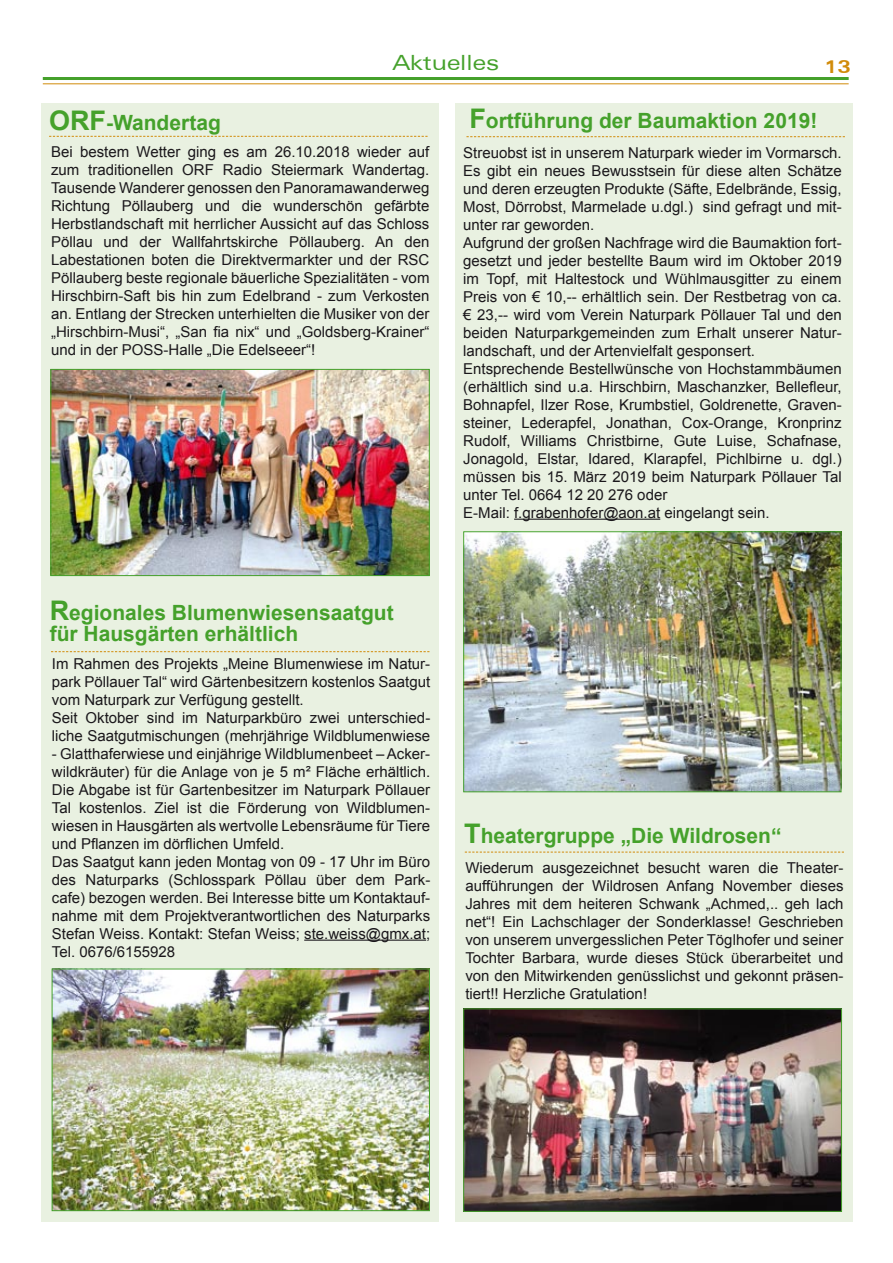
<style>
.page{position:relative;width:893px;height:1263px;background:#fff}
.page>*{position:absolute;margin:0;border:0;box-sizing:border-box;transform-origin:0 0}
.t1{font:700 21px/21px "Arial";color:#45a12b}
.t2{font:expanded 21px "Zurich BT";color:#45a12b}
.t3{font:700 expanded 18px "Zurich BT";color:#d18b0a}
.t4{font:15px/18px "Arial";color:#1a171b}
.s1{font-size:27px}
</style>
<div class="page">
<div style="left:42px;top:103px;width:397px;height:1119px;background:#e9f1e1"></div>
<div style="left:455px;top:104px;width:397px;height:1118px;background:#e9f1e1"></div>
<hr style="left:43px;top:83px;width:806px;height:1px;background:#d18b0a">
<hr style="left:43px;top:77px;width:806px;height:3px;background:#45a12b">
<hr style="left:514px;top:519px;width:146px;height:1px;background:#1a171b">
<hr style="left:304px;top:939px;width:122px;height:2px;background:#1a171b">
<svg style="left:49px;top:136px;width:379px;height:1px"></svg>
<svg style="left:466px;top:136px;width:379px;height:1px"></svg>
<svg style="left:51px;top:651px;width:378px;height:1px"></svg>
<img style="left:53px;top:371px;width:374px;height:203px">
<div style="left:51px;top:369px;width:378px;height:207px;border:1px solid #45a12b"></div>
<img style="left:465px;top:533px;width:374px;height:257px">
<div style="left:463px;top:531px;width:378px;height:261px;border:1px solid #45a12b"></div>
<img style="left:54px;top:971px;width:374px;height:238px">
<div style="left:52px;top:969px;width:378px;height:242px;border:1px solid #45a12b"></div>
<svg style="left:465px;top:852px;width:379px;height:1px"></svg>
<img style="left:465px;top:1011px;width:375px;height:198px">
<div style="left:463px;top:1009px;width:379px;height:202px;border:1px solid #45a12b"></div>
<h1 class="t2" style="left:392px;top:50px;width:108px">Aktuelles</h1>
<p class="t3" style="left:824px;top:55px;width:28px">13</p>
<h1 class="t1" style="left:49px;top:113px;width:173px"><span class="s1">ORF</span>-Wandertag</h1>
<h1 class="t1" style="left:469px;top:110px;width:349px"><span class="s1">F</span>ortführung der Baumaktion 2019!</h1>
<p class="t4" style="left:51px;top:142px;width:380px;text-align:justify">Bei bestem Wetter ging es am 26.10.2018 wieder auf zum traditionellen ORF Radio Steiermark Wandertag.<br>Tausende Wanderer genossen den Panoramawanderweg Richtung Pöllauberg und die wunderschön gefärbte Herbstlandschaft mit herrlicher Aussicht auf das Schloss Pöllau und der Wallfahrtskirche Pöllauberg. An den Labestationen boten die Direktvermarkter und der RSC Pöllauberg beste regionale bäuerliche Spezialitäten - vom Hirschbirn-Saft bis hin zum Edelbrand - zum Verkosten an. Entlang der Strecken unterhielten die Musiker von der „Hirschbirn-Musi“, „San fia nix“ und „Goldsberg-Krainer“ und in der POSS-Halle „Die Edelseeer“!</p>
<p class="t4" style="left:463px;top:143px;width:380px">Streuobst ist in unserem Naturpark wieder im Vormarsch.<br>Es gibt ein neues Bewusstsein für diese alten Schätze und deren erzeugten Produkte (Säfte, Edelbrände, Essig, Most, Dörrobst, Marmelade u.dgl.) sind gefragt und mit&shy;unter rar geworden.<br>Aufgrund der großen Nachfrage wird die Baumaktion fort&shy;gesetzt und jeder bestellte Baum wird im Oktober 2019 im Topf, mit Haltestock und Wühlmausgitter zu einem Preis von € 10,-- erhältlich sein. Der Restbetrag von ca. € 23,-- wird vom Verein Naturpark Pöllauer Tal und den beiden Naturparkgemeinden zum Erhalt unserer Natur&shy;landschaft, und der Artenvielfalt gesponsert.<br>Entsprechende Bestellwünsche von Hochstammbäumen (erhältlich sind u.a. Hirschbirn, Maschanzker, Bellefleur, Bohnapfel, Ilzer Rose, Krumbstiel, Goldrenette, Graven&shy;steiner, Lederapfel, Jonathan, Cox-Orange, Kronprinz Rudolf, Williams Christbirne, Gute Luise, Schafnase, Jonagold, Elstar, Idared, Klarapfel, Pichlbirne u. dgl.) müssen bis 15. März 2019 beim Naturpark Pöllauer Tal unter Tel. 0664 12 20 276 oder<br>E-Mail: f.grabenhofer@aon.at eingelangt sein.</p>
<h1 class="t1" style="left:50px;top:603px;width:345px"><span class="s1">R</span>egionales Blumenwiesensaatgut für Hausgärten erhältlich</h1>
<p class="t4" style="left:52px;top:654px;width:380px">Im Rahmen des Projekts „Meine Blumenwiese im Natur&shy;park Pöllauer Tal“ wird Gärtenbesitzern kostenlos Saatgut vom Naturpark zur Verfügung gestellt.<br>Seit Oktober sind im Naturparkbüro zwei unterschied&shy;liche Saatgutmischungen (mehrjährige Wildblumenwiese</p>
<p class="t4" style="left:52px;top:744px;width:380px">- Glatthaferwiese und einjährige Wildblumenbeet – Acker&shy;wildkräuter) für die Anlage von je 5 m² Fläche erhältlich.<br>Die Abgabe ist für Gartenbesitzer im Naturpark Pöllauer Tal kostenlos. Ziel ist die Förderung von Wildblumen&shy;wiesen in Hausgärten als wertvolle Lebensräume für Tiere und Pflanzen im dörflichen Umfeld.<br>Das Saatgut kann jeden Montag von 09 - 17 Uhr im Büro des Naturparks (Schlosspark Pöllau über dem Park&shy;cafe) bezogen werden. Bei Interesse bitte um Kontaktauf&shy;nahme mit dem Projektverantwortlichen des Naturparks Stefan Weiss. Kontakt: Stefan Weiss; ste.weiss@gmx.at; Tel. 0676/6155928</p>
<h1 class="t1" style="left:464px;top:826px;width:319px"><span class="s1">T</span>heatergruppe „Die Wildrosen“</h1>
<p class="t4" style="left:465px;top:859px;width:380px;text-align:justify">Wiederum ausgezeichnet besucht waren die Theater&shy;aufführungen der Wildrosen Anfang November dieses Jahres mit dem heiteren Schwank „Achmed,.. geh lach net“! Ein Lachschlager der Sonderklasse! Geschrieben von unserem unvergesslichen Peter Töglhofer und seiner Tochter Barbara, wurde dieses Stück überarbeitet und von den Mitwirkenden genüsslichst und gekonnt präsen&shy;tiert!! Herzliche Gratulation!</p>
</div>
